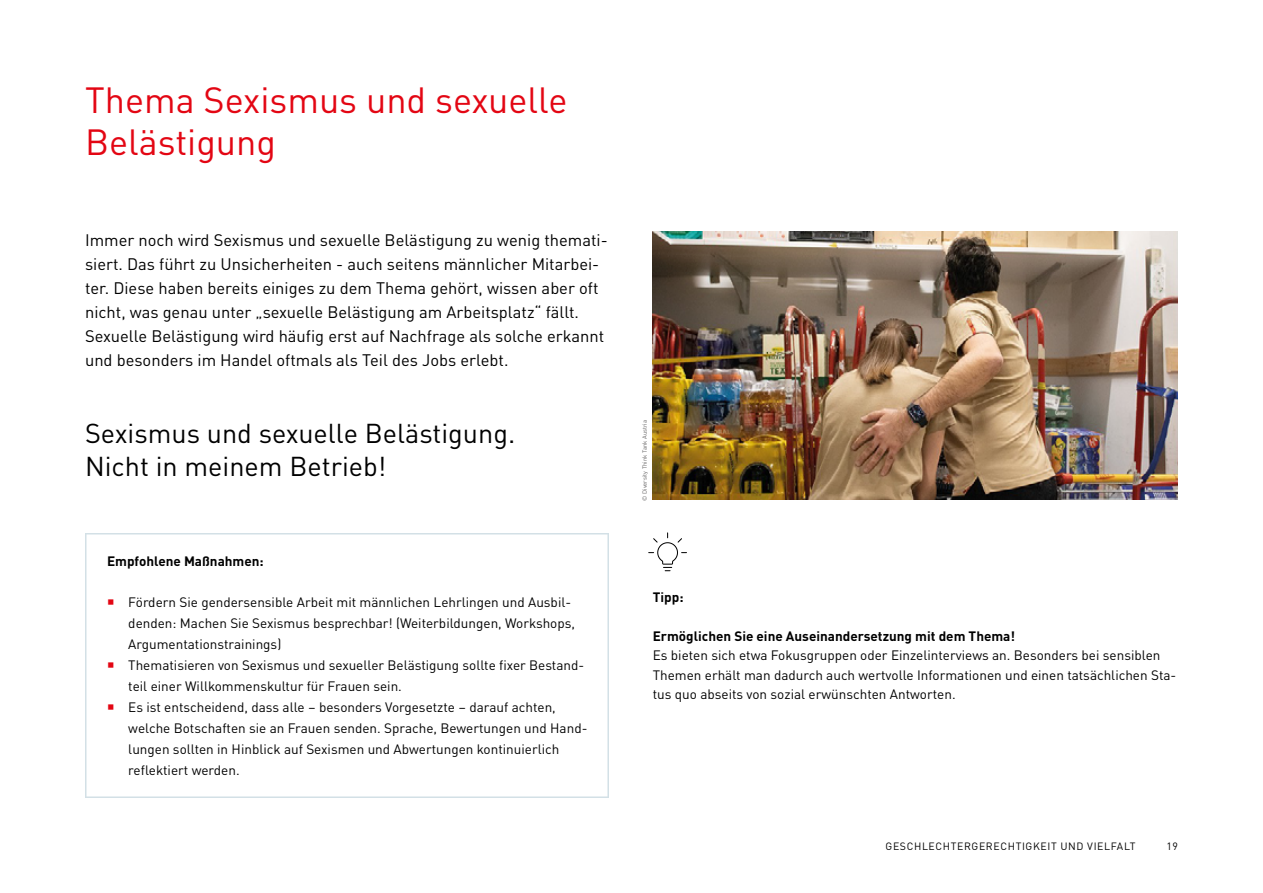
<style>
.page{position:relative;width:1263px;height:893px;background:#fff}
.page>*{position:absolute;margin:0;border:0;box-sizing:border-box;transform-origin:0 0}
.H1-Headline_24_28{font:36px/42px "DIN Pro";color:#e30613}
.h2_-_Headline_18_22{font:27px "DIN Pro";color:#000}
.p_-_Lauftext_linksbündig_11_16{font:16.5px/24px "DIN Pro";color:#000}
.p_-_Aufzählung_Kasten{font:13.5px/21px "DIN Pro";color:#000}
.p_-_Lauftext_linksbündig_9_13{font:13.5px/19.5px "DIN Pro";color:#000}
.p_-_Lauftext_linksbündig_9_13-2{font:700 13.5px "DIN Pro";color:#000}
.Zwischentitel_2_Bold_9_13_grau{font:700 13.5px "DIN Pro";color:#000}
.t1{font:10.5px "DIN Pro";letter-spacing:.06em;color:#000}
.p_-_Copyright_4_8{font:6px "DIN Pro";color:#646363}
</style>
<div class="page">
<img style="left:86px;top:534px;width:523px;height:263px">
<img style="left:653px;top:232px;width:525px;height:268px">
<svg style="left:649px;top:533px;width:37px;height:38px"></svg>
<svg style="left:108px;top:599px;width:5px;height:5px"></svg>
<svg style="left:108px;top:662px;width:5px;height:5px"></svg>
<svg style="left:108px;top:704px;width:5px;height:5px"></svg>
<h1 class="H1-Headline_24_28" style="left:85px;top:76px;width:484px">Thema Sexismus und sexuelle<br>Belästigung</h1>
<p class="p_-_Lauftext_linksbündig_11_16" style="left:85px;top:227px;width:524px">Immer noch wird Sexismus und sexuelle Belästigung zu wenig themati&shy;siert. Das führt zu Unsicherheiten - auch seitens männlicher Mitarbei&shy;ter. Diese haben bereits einiges zu dem Thema gehört, wissen aber oft nicht, was genau unter „sexuelle Belästigung am Arbeitsplatz“ fällt.</p>
<p class="p_-_Lauftext_linksbündig_11_16" style="left:85px;top:323px;width:521px">Sexuelle Belästigung wird häufig erst auf Nachfrage als solche erkannt und besonders im Handel oftmals als Teil des Jobs erlebt.</p>
<h2 class="h2_-_Headline_18_22" style="left:85px;top:413px;width:432px">Sexismus und sexuelle Belästigung.</h2>
<h2 class="h2_-_Headline_18_22" style="left:85px;top:446px;width:303px">Nicht in meinem Betrieb!</h2>
<p class="Zwischentitel_2_Bold_9_13_grau" style="left:107px;top:551px;width:158px">Empfohlene Maßnahmen:</p>
<p class="p_-_Aufzählung_Kasten" style="left:128px;top:590px;width:448px">Fördern Sie gendersensible Arbeit mit männlichen Lehrlingen und Ausbil&shy;denden: Machen Sie Sexismus besprechbar! (Weiterbildungen, Workshops,<br>Argumentationstrainings)</p>
<p class="p_-_Aufzählung_Kasten" style="left:128px;top:653px;width:457px">Thematisieren von Sexismus und sexueller Belästigung sollte fixer Bestand&shy;teil einer Willkommenskultur für Frauen sein.</p>
<p class="p_-_Aufzählung_Kasten" style="left:128px;top:695px;width:461px">Es ist entscheidend, dass alle – besonders Vorgesetzte – darauf achten, welche Botschaften sie an Frauen senden. Sprache, Bewertungen und Hand&shy;lungen sollten in Hinblick auf Sexismen und Abwertungen kontinuierlich reflektiert werden.</p>
<p class="p_-_Copyright_4_8" style="left:640px;top:501px;width:82px;rotate:-90deg">© Diversity Think Tank Austria</p>
<p class="p_-_Lauftext_linksbündig_9_13-2" style="left:653px;top:586px;width:32px">Tipp:</p>
<p class="p_-_Lauftext_linksbündig_9_13-2" style="left:653px;top:625px;width:364px">Ermöglichen Sie eine Auseinandersetzung mit dem Thema!</p>
<p class="p_-_Lauftext_linksbündig_9_13" style="left:653px;top:644px;width:525px">Es bieten sich etwa Fokusgruppen oder Einzelinterviews an. Besonders bei sensiblen<br>Themen erhält man dadurch auch wertvolle Informationen und einen tatsächlichen Sta&shy;tus quo abseits von sozial erwünschten Antworten.</p>
<p class="t1" style="left:885px;top:839px;width:251px">GESCHLECHTERGERECHTIGKEIT UND VIELFALT</p>
<p class="t1" style="left:1166px;top:838px;width:13px">19</p>
</div>
